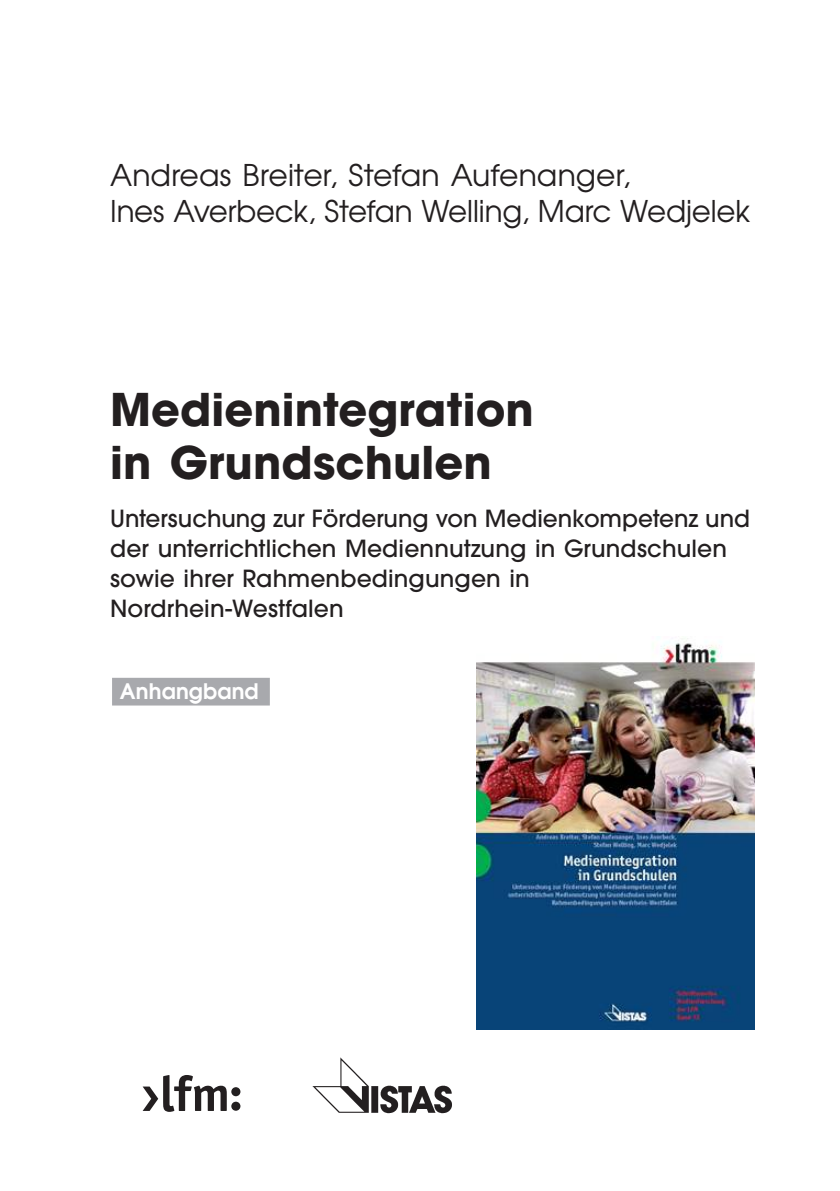
<style>
.page{position:relative;width:840px;height:1191px;background:#fff}
.page>*{position:absolute;margin:0;border:0;box-sizing:border-box;transform-origin:0 0}
.t1{font:700 44.8px/53.2px "Avant Garde";color:#231f20}
.t2{font:29.8px/36.2px "Avant Garde";letter-spacing:-.005em;color:#231f20}
.t3{font:500 23.4px/29.8px "Avant Garde";letter-spacing:.005em;color:#231f20}
.t4{font:600 21.4px "Avant Garde";letter-spacing:.005em;color:#fff}
</style>
<div class="page">
<div style="left:112px;top:678px;width:158px;height:27px;background:#a8a9ad"></div>
<img style="left:312px;top:1057px;width:140px;height:57px">
<div style="left:231px;top:1087px;width:9px;height:9px;background:#231f20;border-radius:50%"></div>
<div style="left:231px;top:1101px;width:9px;height:9px;background:#231f20;border-radius:50%"></div>
<svg style="left:142px;top:1075px;width:85px;height:36px"></svg>
<img style="left:476px;top:638px;width:277px;height:391px">
<p class="t2" style="left:110px;top:156px;width:641px">Andreas Breiter, Stefan Aufenanger,<br>Ines Averbeck, Stefan Welling, Marc Wedjelek</p>
<h1 class="t1" style="left:110px;top:382px;width:425px">Medienintegration in Grundschulen</h1>
<p class="t3" style="left:110px;top:503px;width:641px">Untersuchung zur Förderung von Medienkompetenz und der unterrichtlichen Mediennutzung in Grundschulen sowie ihrer Rahmenbedingungen in Nordrhein-Westfalen</p>
<p class="t4" style="left:120px;top:677px;width:140px">Anhangband</p>
</div>
